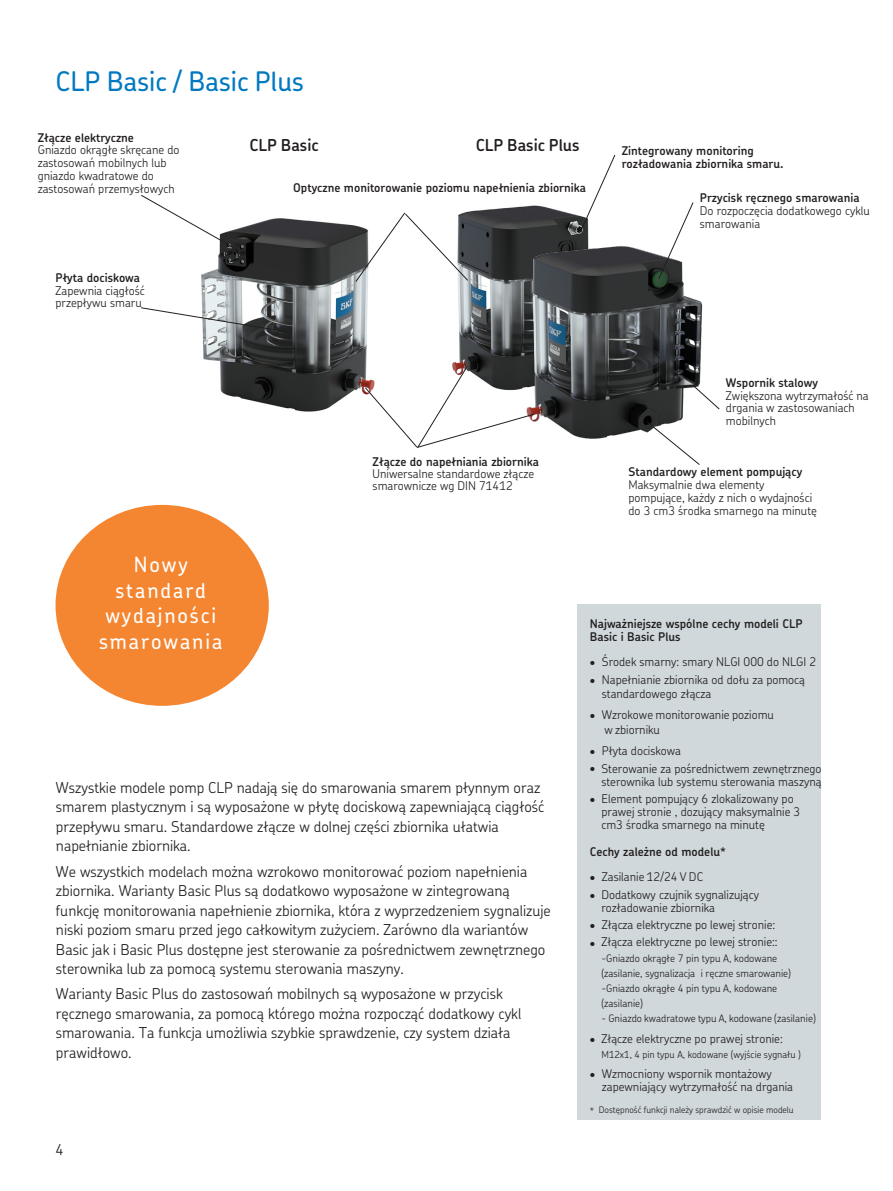
<style>
.page{position:relative;width:893px;height:1191px;background:#fff}
.page>*{position:absolute;margin:0;border:0;box-sizing:border-box;transform-origin:0 0}
.Heading_3_blue{font:500 27px "SKF Chevin OT";color:#0079c1}
.Circle_body_white{font:500 21px/25.5px "SKF Chevin OT";letter-spacing:.09em;color:#fff;text-align:center}
.Heading_5{font:600 16.5px "SKF Chevin OT";color:#231f20}
.Body_copy{font:300 15px/19.5px "SKF Chevin OT";color:#231f20}
.Legend_body{font:300 12px/12.6px "SKF Chevin OT";color:#231f20}
.Legend_heading{font:600 12px/13px "SKF Chevin OT";color:#231f20}
.Aside_heading{font:600 12px/13px "SKF Chevin OT";color:#231f20}
.t1{font:300 10.35px/15px "SKF Chevin OT";color:#231f20}
.t2{font:300 9.75px "SKF Chevin OT";color:#231f20}
.t3{font:300 9px "SKF Chevin OT";color:#231f20}
.s1{font-weight:600}
</style>
<div class="page">
<img style="left:452px;top:205px;width:120px;height:160px">
<img style="left:201px;top:218px;width:167px;height:194px">
<img style="left:494px;top:214px;width:209px;height:225px">
<div style="left:56px;top:505px;width:213px;height:201px;background:#f58631;border-radius:50%"></div>
<svg style="left:692px;top:385px;width:28px;height:25px"></svg>
<svg style="left:646px;top:421px;width:54px;height:44px"></svg>
<svg style="left:141px;top:307px;width:149px;height:26px"></svg>
<svg style="left:141px;top:195px;width:101px;height:58px"></svg>
<svg style="left:657px;top:202px;width:37px;height:78px"></svg>
<svg style="left:364px;top:365px;width:171px;height:83px"></svg>
<svg style="left:579px;top:154px;width:37px;height:78px"></svg>
<div style="left:578px;top:604px;width:242px;height:516px;background:#d0d8db"></div>
<svg style="left:355px;top:212px;width:114px;height:71px"></svg>
<p class="Heading_3_blue" style="left:56px;top:57px;width:250px">CLP Basic / Basic Plus</p>
<p class="Legend_body" style="left:38px;top:130px;width:143px"><span class="s1">Złącze elektryczne<br></span>Gniazdo okrągłe skręcane do zastosowań mobilnych lub gniazdo kwadratowe do zastosowań przemysłowych</p>
<p class="Legend_body" style="left:56px;top:270px;width:91px"><span class="s1">Płyta dociskowa<br></span>Zapewnia ciągłość przepływu smaru</p>
<p class="Heading_5" style="left:249px;top:130px;width:71px">CLP Basic</p>
<p class="Heading_5" style="left:475px;top:130px;width:105px">CLP Basic Plus</p>
<p class="Legend_heading" style="left:293px;top:180px;width:294px">Optyczne monitorowanie poziomu napełnienia zbiornika</p>
<p class="Legend_body" style="left:372px;top:454px;width:168px;line-height:12.1px"><span class="s1">Złącze do napełniania zbiornika<br></span>Uniwersalne standardowe złącze smarownicze wg DIN 71412</p>
<p class="Legend_heading" style="left:621px;top:143px;width:163px">Zintegrowany monitoring rozładowania zbiornika smaru.</p>
<p class="Legend_body" style="left:700px;top:190px;width:171px"><span class="s1">Przycisk ręcznego smarowania<br></span>Do rozpoczęcia dodatkowego cyklu smarowania</p>
<p class="Legend_body" style="left:726px;top:375px;width:144px"><span class="s1">Wspornik stalowy<br></span>Zwiększona wytrzymałość na drgania w zastosowaniach mobilnych</p>
<p class="Legend_body" style="left:628px;top:464px;width:190px"><span class="s1">Standardowy element pompujący<br></span>Maksymalnie dwa elementy pompujące, każdy z nich o wydajności do 3 cm3 środka smarnego na minutę</p>
<p class="Circle_body_white" style="left:99px;top:549px;width:125px">Nowy standard wydajności smarowania</p>
<p class="Body_copy" style="left:56px;top:776px;width:490px">Wszystkie modele pomp CLP nadają się do smarowania smarem płynnym oraz smarem plastycznym i są wyposażone w płytę dociskową zapewniającą ciągłość przepływu smaru. Standardowe złącze w dolnej części zbiornika ułatwia napełnianie zbiornika.</p>
<p class="Body_copy" style="left:56px;top:859px;width:496px">We wszystkich modelach można wzrokowo monitorować poziom napełnienia zbiornika. Warianty Basic Plus są dodatkowo wyposażone w zintegrowaną funkcję monitorowania napełnienie zbiornika, która z wyprzedzeniem sygnalizuje niski poziom smaru przed jego całkowitym zużyciem. Zarówno dla wariantów Basic jak i Basic Plus dostępne jest sterowanie za pośrednictwem zewnętrznego sterownika lub za pomocą systemu sterowania maszyny.</p>
<p class="Body_copy" style="left:56px;top:982px;width:467px">Warianty Basic Plus do zastosowań mobilnych są wyposażone w przycisk ręcznego smarowania, za pomocą którego można rozpocząć dodatkowy cykl smarowania. Ta funkcja umożliwia szybkie sprawdzenie, czy system działa prawidłowo.</p>
<p class="Body_copy" style="left:56px;top:1138px;width:9px">4</p>
<p class="Aside_heading" style="left:590px;top:616px;width:214px">Najważniejsze wspólne cechy modeli CLP<br>Basic i Basic Plus</p>
<p class="Legend_body" style="left:590px;top:654px;width:228px">• Środek smarny: smary NLGI 000 do NLGI 2</p>
<p class="Legend_body" style="left:602px;top:671px;width:205px;line-height:14.4px;text-indent:-12px">• Napełnianie zbiornika od dołu za pomocą standardowego złącza</p>
<p class="Legend_body" style="left:604px;top:706px;width:171px;line-height:14.4px;text-indent:-14px">• Wzrokowe monitorowanie poziomu w zbiorniku</p>
<p class="Legend_body" style="left:590px;top:743px;width:93px">• Płyta dociskowa</p>
<p class="Legend_body" style="left:590px;top:760px;width:233px;line-height:13px;text-align:right">• Sterowanie za pośrednictwem zewnętrznego sterownika lub systemu sterowania maszyną</p>
<p class="Legend_body" style="left:601px;top:790px;width:200px;line-height:13px;text-indent:-12px">• Element pompujący 6 zlokalizowany po prawej stronie , dozujący maksymalnie 3 cm3 środka smarnego na minutę</p>
<p class="Aside_heading" style="left:589px;top:844px;width:138px">Cechy zależne od modelu*</p>
<p class="Legend_body" style="left:590px;top:869px;width:115px">• Zasilanie 12/24 V DC</p>
<p class="Legend_body" style="left:601px;top:887px;width:159px;line-height:13px;text-indent:-12px">• Dodatkowy czujnik sygnalizujący rozładowanie zbiornika</p>
<p class="Legend_body" style="left:590px;top:917px;width:187px">• Złącza elektryczne po lewej stronie:</p>
<p class="Legend_body" style="left:590px;top:935px;width:7px">•</p>
<p class="Legend_body" style="left:601px;top:934px;width:178px">Złącza elektryczne po lewej stronie::</p>
<p class="t1" style="left:601px;top:949px;width:191px">-Gniazdo okrągłe 7 pin typu A, kodowane (zasilanie, sygnalizacja i ręczne smarowanie) -Gniazdo okrągłe 4 pin typu A, kodowane (zasilanie)</p>
<p class="t1" style="left:601px;top:1009px;width:216px">- Gniazdo kwadratowe typu A, kodowane (zasilanie)</p>
<p class="Legend_body" style="left:590px;top:1032px;width:7px">•</p>
<p class="Legend_body" style="left:601px;top:1031px;width:183px">Złącze elektryczne po prawej stronie:</p>
<p class="t2" style="left:601px;top:1046px;width:201px">M12x1, 4 pin typu A, kodowane (wyjście sygnału )</p>
<p class="Legend_body" style="left:602px;top:1066px;width:193px;line-height:13px;text-indent:-12px">• Wzmocniony wspornik montażowy zapewniający wytrzymałość na drgania</p>
<p class="t3" style="left:590px;top:1102px;width:205px">* Dostępność funkcji należy sprawdzić w opisie modelu</p>
</div>
